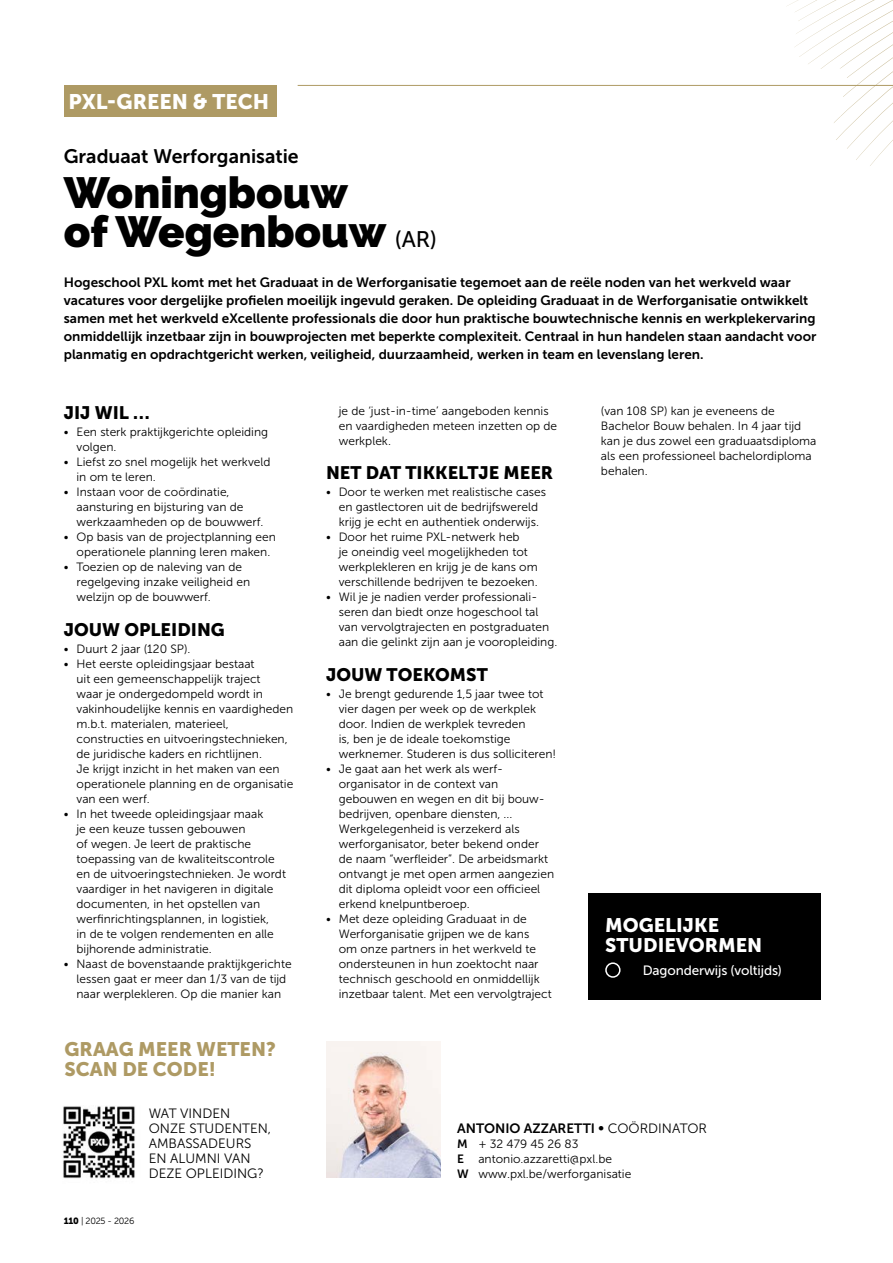
<style>
.page{position:relative;width:893px;height:1263px;background:#fff}
.page>*{position:absolute;margin:0;border:0;box-sizing:border-box;transform-origin:0 0}
.t1{font:900 43.5px/39px "Raleway";color:#000}
.t2{font:21px "Museo Sans 900";color:#fff}
.t3{font:19.5px/19.5px "Museo Sans 900";color:#ae9a64}
.t4{font:19.5px "Museo Sans 700";color:#000}
.t5{font:19.5px/19.5px "Museo Sans 900";color:#fff}
.t6{font:18px "Museo Sans 900";color:#000}
.t7{font:13.5px/18px "Museo Sans 700";color:#000}
.t8{font:13.5px/15px "Museo Sans 300";color:#000}
.t9{font:13.5px "Museo Sans 500";letter-spacing:-.01em;color:#fff}
.t10{font:12px/15px "Museo Sans 300";color:#000}
.t11{font:9px "Museo Sans 300";letter-spacing:-.025em;color:#000}
.s1{font-family:"Museo Sans 500";font-weight:400;font-size:22.5px}
.s2{font-family:"Museo Sans 900"}
.s3{font-family:"Museo Sans 300"}
.s4{font-family:"Museo Sans 700"}
</style>
<div class="page">
<img style="left:63px;top:1106px;width:72px;height:73px">
<img style="left:326px;top:1042px;width:115px;height:136px">
<div style="left:64px;top:85px;width:212px;height:32px;background:#ae9a64"></div>
<hr style="left:298px;top:85px;width:595px;height:1px;background:#ae9a64">
<div style="left:588px;top:893px;width:233px;height:106px;background:#000"></div>
<div style="left:605px;top:962px;width:16px;height:16px;border:2px solid #fff;border-radius:50%"></div>
<svg style="left:784px;top:0;width:109px;height:166px"></svg>
<h2 class="t2" style="left:69px;top:90px;width:202px">PXL-GREEN &amp; TECH</h2>
<h3 class="t4" style="left:64px;top:146px;width:236px">Graduaat Werforganisatie</h3>
<h1 class="t1" style="left:64px;top:174px;width:375px">Woningbouw<br>of Wegenbouw <span class="s1">(AR)</span></h1>
<p class="t7" style="left:64px;top:273px;width:754px">Hogeschool PXL komt met het Graduaat in de Werforganisatie tegemoet aan de reële noden van het werkveld waar vacatures voor dergelijke profielen moeilijk ingevuld geraken. De opleiding Graduaat in de Werforganisatie ontwikkelt samen met het werkveld eXcellente professionals die door hun praktische bouwtechnische kennis en werkplekervaring onmiddellijk inzetbaar zijn in bouwprojecten met beperkte complexiteit. Centraal in hun handelen staan aandacht voor planmatig en opdrachtgericht werken, veiligheid, duurzaamheid, werken in team en levenslang leren.</p>
<h3 class="t6" style="left:64px;top:403px;width:87px">JIJ WIL …</h3>
<p class="t10" style="left:77px;top:425px;width:193px;text-indent:-13px">• Een sterk praktijkgerichte opleiding volgen.</p>
<p class="t10" style="left:77px;top:455px;width:195px;text-indent:-13px">• Liefst zo snel mogelijk het werkveld in om te leren.</p>
<p class="t10" style="left:77px;top:485px;width:189px;text-indent:-13px">• Instaan voor de coördinatie, aansturing en bijsturing van de werkzaamheden op de bouwwerf.</p>
<p class="t10" style="left:77px;top:530px;width:201px;text-indent:-13px">• Op basis van de projectplanning een operationele planning leren maken.</p>
<p class="t10" style="left:77px;top:560px;width:175px;text-indent:-13px">• Toezien op de naleving van de regelgeving inzake veiligheid en welzijn op de bouwwerf.</p>
<h3 class="t6" style="left:64px;top:619px;width:162px">JOUW OPLEIDING</h3>
<p class="t10" style="left:64px;top:641px;width:128px">• Duurt 2 jaar (120 SP).</p>
<p class="t10" style="left:77px;top:656px;width:218px;text-indent:-13px">• Het eerste opleidingsjaar bestaat<br>uit een gemeenschappelijk traject<br>waar je ondergedompeld wordt in vakinhoudelijke kennis en vaardigheden m.b.t. materialen, materieel, constructies en uitvoeringstechnieken, de juridische kaders en richtlijnen.<br>Je krijgt inzicht in het maken van een operationele planning en de organisatie van een werf.</p>
<p class="t10" style="left:77px;top:806px;width:211px;text-indent:-13px">• In het tweede opleidingsjaar maak<br>je een keuze tussen gebouwen<br>of wegen. Je leert de praktische toepassing van de kwaliteitscontrole en de uitvoeringstechnieken. Je wordt vaardiger in het navigeren in digitale documenten, in het opstellen van werfinrichtingsplannen, in logistiek,<br>in de te volgen rendementen en alle bijhorende administratie.</p>
<p class="t10" style="left:77px;top:956px;width:217px;text-indent:-13px">• Naast de bovenstaande praktijkgerichte lessen gaat er meer dan 1/3 van de tijd naar werplekleren. Op die manier kan</p>
<h3 class="t3" style="left:65px;top:1040px;width:213px">GRAAG MEER WETEN?<br>SCAN DE CODE!</h3>
<p class="t8" style="left:149px;top:1105px;width:124px">WAT VINDEN<br>ONZE STUDENTEN,<br>AMBASSADEURS<br>EN ALUMNI VAN<br>DEZE OPLEIDING?</p>
<p class="t11" style="left:64px;top:1216px;width:72px"><span class="s2">110</span> | 2025 - 2026</p>
<p class="t10" style="left:339px;top:403px;width:220px">je de ‘just-in-time’ aangeboden kennis en vaardigheden meteen inzetten op de werkplek.</p>
<h3 class="t6" style="left:326px;top:463px;width:229px">NET DAT TIKKELTJE MEER</h3>
<p class="t10" style="left:326px;top:485px;width:222px;text-align:center">• Door te werken met realistische cases en gastlectoren uit de bedrijfswereld krijg je echt en authentiek onderwijs.</p>
<p class="t10" style="left:339px;top:530px;width:200px;text-indent:-13px">• Door het ruime PXL-netwerk heb<br>je oneindig veel mogelijkheden tot werkplekleren en krijg je de kans om verschillende bedrijven te bezoeken.</p>
<p class="t10" style="left:339px;top:590px;width:220px;text-indent:-13px">• Wil je je nadien verder professionali&shy;seren dan biedt onze hogeschool tal van vervolgtrajecten en postgraduaten aan die gelinkt zijn aan je vooropleiding.</p>
<h3 class="t6" style="left:326px;top:664px;width:163px">JOUW TOEKOMST</h3>
<p class="t10" style="left:339px;top:686px;width:219px;text-indent:-13px">• Je brengt gedurende 1,5 jaar twee tot vier dagen per week op de werkplek door. Indien de werkplek tevreden<br>is, ben je de ideale toekomstige werknemer. Studeren is dus solliciteren!</p>
<p class="t10" style="left:339px;top:761px;width:217px;text-indent:-13px">• Je gaat aan het werk als werf&shy;organisator in de context van gebouwen en wegen en dit bij bouw&shy;bedrijven, openbare diensten, ...<br>Werkgelegenheid is verzekerd als werforganisator, beter bekend onder de naam “werfleider”. De arbeidsmarkt ontvangt je met open armen aangezien dit diploma opleidt voor een officieel erkend knelpuntberoep.</p>
<p class="t10" style="left:339px;top:911px;width:215px;text-indent:-13px">• Met deze opleiding Graduaat in de Werforganisatie grijpen we de kans<br>om onze partners in het werkveld te ondersteunen in hun zoektocht naar technisch geschoold en onmiddellijk inzetbaar talent. Met een vervolgtraject</p>
<p class="t10" style="left:601px;top:403px;width:217px">(van 108 SP) kan je eveneens de<br>Bachelor Bouw behalen. In 4 jaar tijd kan je dus zowel een graduaatsdiploma als een professioneel bachelordiploma behalen.</p>
<h3 class="t5" style="left:605px;top:915px;width:159px">MOGELIJKE<br>STUDIEVORMEN</h3>
<p class="t9" style="left:643px;top:963px;width:141px">Dagonderwijs (voltijds)</p>
<p class="t7" style="left:457px;top:1119px;width:251px">ANTONIO AZZARETTI • <span class="s3">COÖRDINATOR</span></p>
<p class="t10" style="left:457px;top:1136px;width:176px"><span class="s4">M</span> + 32 479 45 26 83<br><span class="s4">E</span> antonio.azzaretti@pxl.be<br><span class="s4">W</span> www.pxl.be/werforganisatie</p>
</div>
